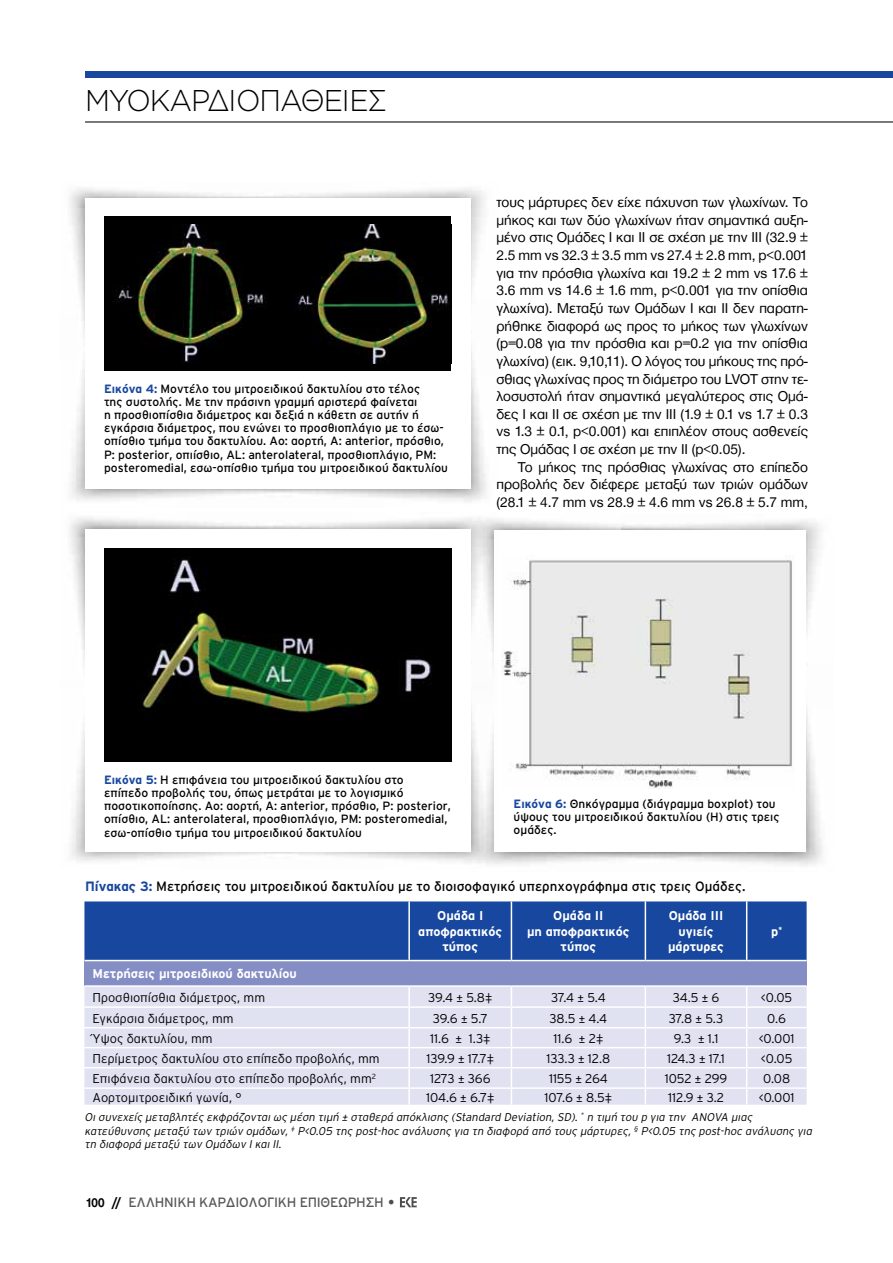
<style>
.page{position:relative;width:893px;height:1263px;background:#fff}
.page>*{position:absolute;margin:0;border:0;box-sizing:border-box;transform-origin:0 0}
.t1{font:300 30px "Gotham Greek";letter-spacing:-.04em;color:#000;scale:.96 1}
.t2{font:14.7px/17.7px "Helvetica Neue Greek";color:#000;text-align:justify}
.t3{font:13.5px "Interstate GR";color:#000}
.t4{font:13.5px "Interstate GR";letter-spacing:-.02em;color:#58595b}
.t5{font:300 12.75px "Interstate GR";color:#000}
.t6{font:700 12.75px/15.3px "Interstate GR";color:#fff;text-align:center}
.t7{font:12px/13.2px "Interstate GR";color:#000}
.t8{font:italic 300 11.25px/13.5px "Interstate GR";color:#000}
.s1{font-weight:700;color:#17479e}
.s2{font-family:"Helvetica Neue Greek";font-weight:700;color:#000}
.s3{font-family:"Futura TGR";font-weight:700;color:#000}
.s4{font-family:"Helvetica Neue Greek";font-size:15px;color:#4d4d4f}
</style>
<div class="page">
<svg style="left:400px;top:1197px;width:17px;height:10px"></svg>
<img style="left:762px;top:520px;width:59px;height:112px">
<img style="left:518px;top:707px;width:304px;height:159px">
<div style="left:495px;top:530px;width:311px;height:322px;background:#fff"></div>
<img style="left:502px;top:555px;width:292px;height:234px">
<img style="left:352px;top:188px;width:133px;height:111px">
<img style="left:70px;top:188px;width:282px;height:130px">
<img style="left:71px;top:318px;width:111px;height:182px">
<img style="left:182px;top:299px;width:304px;height:203px">
<div style="left:85px;top:198px;width:386px;height:290px;background:#fff"></div>
<div style="left:104px;top:217px;width:347px;height:154px;background:#000"></div>
<img style="left:114px;top:225px;width:336px;height:138px">
<img style="left:352px;top:515px;width:145px;height:146px">
<img style="left:70px;top:517px;width:282px;height:150px">
<img style="left:71px;top:723px;width:111px;height:138px">
<img style="left:182px;top:661px;width:315px;height:203px">
<div style="left:85px;top:529px;width:386px;height:322px;background:#fff"></div>
<img style="left:104px;top:548px;width:347px;height:213px">
<div style="left:84px;top:901px;width:723px;height:59px;background:#17479e"></div>
<div style="left:84px;top:960px;width:723px;height:26px;background:#858dc5"></div>
<div style="left:84px;top:987px;width:723px;height:118px;background:#e0e1f1"></div>
<hr style="left:408px;top:901px;width:2px;height:59px;background:#fff">
<hr style="left:511px;top:901px;width:1px;height:59px;background:#fff">
<hr style="left:645px;top:901px;width:1px;height:59px;background:#fff">
<hr style="left:746px;top:901px;width:1px;height:59px;background:#fff">
<hr style="left:84px;top:960px;width:325px;height:1px;background:#fff">
<hr style="left:409px;top:960px;width:102px;height:1px;background:#fff">
<hr style="left:511px;top:960px;width:134px;height:1px;background:#fff">
<hr style="left:645px;top:960px;width:102px;height:1px;background:#fff">
<hr style="left:747px;top:960px;width:60px;height:1px;background:#fff">
<hr style="left:84px;top:985px;width:325px;height:2px;background:#fff">
<hr style="left:409px;top:985px;width:102px;height:2px;background:#fff">
<hr style="left:511px;top:985px;width:134px;height:2px;background:#fff">
<hr style="left:645px;top:985px;width:102px;height:2px;background:#fff">
<hr style="left:747px;top:985px;width:60px;height:2px;background:#fff">
<hr style="left:84px;top:1006px;width:325px;height:2px;background:#fff">
<hr style="left:409px;top:1006px;width:102px;height:2px;background:#fff">
<hr style="left:511px;top:1006px;width:134px;height:2px;background:#fff">
<hr style="left:645px;top:1006px;width:102px;height:2px;background:#fff">
<hr style="left:747px;top:1006px;width:60px;height:2px;background:#fff">
<hr style="left:84px;top:1027px;width:325px;height:1px;background:#fff">
<hr style="left:409px;top:1027px;width:102px;height:1px;background:#fff">
<hr style="left:511px;top:1027px;width:134px;height:1px;background:#fff">
<hr style="left:645px;top:1027px;width:102px;height:1px;background:#fff">
<hr style="left:747px;top:1027px;width:60px;height:1px;background:#fff">
<hr style="left:84px;top:1047px;width:325px;height:1px;background:#fff">
<hr style="left:409px;top:1047px;width:102px;height:1px;background:#fff">
<hr style="left:511px;top:1047px;width:134px;height:1px;background:#fff">
<hr style="left:645px;top:1047px;width:102px;height:1px;background:#fff">
<hr style="left:747px;top:1047px;width:60px;height:1px;background:#fff">
<hr style="left:84px;top:1067px;width:325px;height:1px;background:#fff">
<hr style="left:409px;top:1067px;width:102px;height:1px;background:#fff">
<hr style="left:511px;top:1067px;width:134px;height:1px;background:#fff">
<hr style="left:645px;top:1067px;width:102px;height:1px;background:#fff">
<hr style="left:747px;top:1067px;width:60px;height:1px;background:#fff">
<hr style="left:84px;top:1087px;width:325px;height:2px;background:#fff">
<hr style="left:409px;top:1087px;width:102px;height:2px;background:#fff">
<svg style="left:408px;top:987px;width:2px;height:118px"></svg>
<hr style="left:511px;top:1087px;width:134px;height:2px;background:#fff">
<svg style="left:511px;top:987px;width:1px;height:118px"></svg>
<hr style="left:645px;top:1087px;width:102px;height:2px;background:#fff">
<svg style="left:645px;top:987px;width:1px;height:118px"></svg>
<hr style="left:747px;top:1087px;width:60px;height:2px;background:#fff">
<svg style="left:746px;top:987px;width:1px;height:118px"></svg>
<div style="left:85px;top:72px;width:808px;height:6px;background:#17479e"></div>
<hr style="left:85px;top:121px;width:808px;height:1px;background:#000">
<h1 class="t1" style="left:85px;top:84px;width:316px">ΜΥΟΚΑΡΔΙΟΠΑΘΕΙΕΣ</h1>
<p class="t7" style="left:104px;top:382px;width:345px"><span class="s1">Εικόνα 4:</span> Μοντέλο του μιτροειδικού δακτυλίου στο τέλος<br>της συστολής. Με την πράσινη γραμμή αριστερά φαίνεται<br>η προσθιοπίσθια διάμετρος και δεξιά η κάθετη σε αυτήν ή εγκάρσια διάμετρος, που ενώνει το προσθιοπλάγιο με το έσω&shy;οπίσθιο τμήμα του δακτυλίου. Ao: αορτή, A: anterior, πρόσθιο, P: posterior, οπιίσθιο, AL: anterolateral, προσθιοπλάγιο, PM: posteromedial, εσω-οπίσθιο τμήμα του μιτροειδικού δακτυλίου</p>
<p class="t2" style="left:496px;top:193px;width:313px">τους μάρτυρες δεν είχε πάχυνση των γλωχίνων. Το μήκος και των δύο γλωχίνων ήταν σημαντικά αυξη&shy;μένο στις Ομάδες Ι και ΙΙ σε σχέση με την ΙΙΙ (32.9 ± 2.5 mm vs 32.3 ± 3.5 mm vs 27.4 ± 2.8 mm, p&lt;0.001 για την πρόσθια γλωχίνα και 19.2 ± 2 mm vs 17.6 ± 3.6 mm vs 14.6 ± 1.6 mm, p&lt;0.001 για την οπίσθια γλωχίνα). Μεταξύ των Ομάδων Ι και ΙΙ δεν παρατη&shy;ρήθηκε διαφορά ως προς το μήκος των γλωχίνων (p=0.08 για την πρόσθια και p=0.2 για την οπίσθια γλωχίνα) (εικ. 9,10,11). Ο λόγος του μήκους της πρό&shy;σθιας γλωχίνας προς τη διάμετρο του LVOT στην τε&shy;λοσυστολή ήταν σημαντικά μεγαλύτερος στις Ομά&shy;δες Ι και ΙΙ σε σχέση με την ΙΙΙ (1.9 ± 0.1 vs 1.7 ± 0.3 vs 1.3 ± 0.1, p&lt;0.001) και επιπλέον στους ασθενείς της Ομάδας Ι σε σχέση με την ΙΙ (p&lt;0.05).</p>
<p class="t2" style="left:496px;top:458px;width:313px;text-indent:21px">Το μήκος της πρόσθιας γλωχίνας στο επίπεδο προβολής δεν διέφερε μεταξύ των τριών ομάδων (28.1 ± 4.7 mm vs 28.9 ± 4.6 mm vs 26.8 ± 5.7 mm,</p>
<p class="t7" style="left:104px;top:773px;width:348px"><span class="s1">Εικόνα 5:</span> Η επιφάνεια του μιτροειδικού δακτυλίου στο επίπεδο προβολής του, όπως μετράται με το λογισμικό ποσοτικοποίησης. Ao: αορτή, A: anterior, πρόσθιο, P: posterior, οπίσθιο, AL: anterolateral, προσθιοπλάγιο, PM: posteromedial, εσω-οπίσθιο τμήμα του μιτροειδικού δακτυλίου</p>
<p class="t7" style="left:514px;top:796px;width:267px"><span class="s1">Εικόνα 6:</span> Θηκόγραμμα (διάγραμμα boxplot) του ύψους του μιτροειδικού δακτυλίου (Η) στις τρεις ομάδες.</p>
<p class="t3" style="left:85px;top:879px;width:662px"><span class="s1">Πίνακας 3:</span> Μετρήσεις του μιτροειδικού δακτυλίου με το διοισοφαγικό υπερηχογράφημα στις τρεις Ομάδες.</p>
<p class="t6" style="left:418px;top:908px;width:86px">Ομάδα I αποφρακτικός τύπος</p>
<p class="t6" style="left:527px;top:908px;width:104px">Ομάδα II<br>μη αποφρακτικός τύπος</p>
<p class="t6" style="left:668px;top:908px;width:58px">Ομάδα III υγιείς μάρτυρες</p>
<p class="t6" style="left:771px;top:923px;width:12px">p<sup>*</sup></p>
<p class="t6" style="left:93px;top:966px;width:206px">Μετρήσεις μιτροειδικού δακτυλίου</p>
<p class="t5" style="left:93px;top:990px;width:174px">Προσθιοπίσθια διάμετρος, mm</p>
<p class="t5" style="left:428px;top:990px;width:66px">39.4 ± 5.8‡</p>
<p class="t5" style="left:551px;top:990px;width:56px">37.4 ± 5.4</p>
<p class="t5" style="left:673px;top:990px;width:48px">34.5 ± 6</p>
<p class="t5" style="left:761px;top:990px;width:33px">&lt;0.05</p>
<p class="t5" style="left:93px;top:1011px;width:143px">Εγκάρσια διάμετρος, mm</p>
<p class="t5" style="left:433px;top:1011px;width:56px">39.6 ± 5.7</p>
<p class="t5" style="left:550px;top:1011px;width:59px">38.5 ± 4.4</p>
<p class="t5" style="left:669px;top:1011px;width:56px">37.8 ± 5.3</p>
<p class="t5" style="left:767px;top:1011px;width:20px">0.6</p>
<p class="t5" style="left:93px;top:1031px;width:122px">Ύψος δακτυλίου, mm</p>
<p class="t5" style="left:430px;top:1031px;width:62px">11.6 ± 1.3‡</p>
<p class="t5" style="left:553px;top:1031px;width:51px">11.6 ± 2‡</p>
<p class="t5" style="left:674px;top:1031px;width:46px">9.3 ± 1.1</p>
<p class="t5" style="left:759px;top:1031px;width:37px">&lt;0.001</p>
<p class="t5" style="left:93px;top:1051px;width:289px">Περίμετρος δακτυλίου στο επίπεδο προβολής, mm</p>
<p class="t5" style="left:426px;top:1051px;width:69px">139.9 ± 17.7‡</p>
<p class="t5" style="left:546px;top:1051px;width:65px">133.3 ± 12.8</p>
<p class="t5" style="left:667px;top:1051px;width:59px">124.3 ± 17.1</p>
<p class="t5" style="left:761px;top:1051px;width:33px">&lt;0.05</p>
<p class="t5" style="left:93px;top:1071px;width:285px">Επιφάνεια δακτυλίου στο επίπεδο προβολής, mm<sup>2</sup></p>
<p class="t5" style="left:430px;top:1071px;width:62px">1273 ± 366</p>
<p class="t5" style="left:549px;top:1071px;width:60px">1155 ± 264</p>
<p class="t5" style="left:665px;top:1071px;width:64px">1052 ± 299</p>
<p class="t5" style="left:763px;top:1071px;width:28px">0.08</p>
<p class="t5" style="left:93px;top:1090px;width:150px">Αορτομιτροειδική γωνία, °</p>
<p class="t5" style="left:426px;top:1090px;width:70px">104.6 ± 6.7‡</p>
<p class="t5" style="left:545px;top:1090px;width:69px">107.6 ± 8.5‡</p>
<p class="t5" style="left:668px;top:1090px;width:57px">112.9 ± 3.2</p>
<p class="t5" style="left:759px;top:1090px;width:37px">&lt;0.001</p>
<p class="t8" style="left:84px;top:1110px;width:731px">Οι συνεχείς μεταβλητές εκφράζονται ως μέση τιμή ± σταθερά απόκλισης (Standard Deviation, SD). <sup>*</sup> η τιμή του p για την ANOVA μιας κατεύθυνσης μεταξύ των τριών ομάδων, <sup>‡</sup> P&lt;0.05 της post-hoc ανάλυσης για τη διαφορά από τους μάρτυρες, <sup>§</sup> P&lt;0.05 της post-hoc ανάλυσης για τη διαφορά μεταξύ των Ομάδων Ι και ΙΙ.</p>
<p class="t4" style="left:86px;top:1195px;width:312px"><span class="s2">100</span> <span class="s3">//</span> EΛΛΗΝΙΚΗ ΚΑΡΔΙΟΛΟΓΙΚΗ ΕΠΙΘΕΩΡΗΣΗ <span class="s4">•</span></p>
</div>
